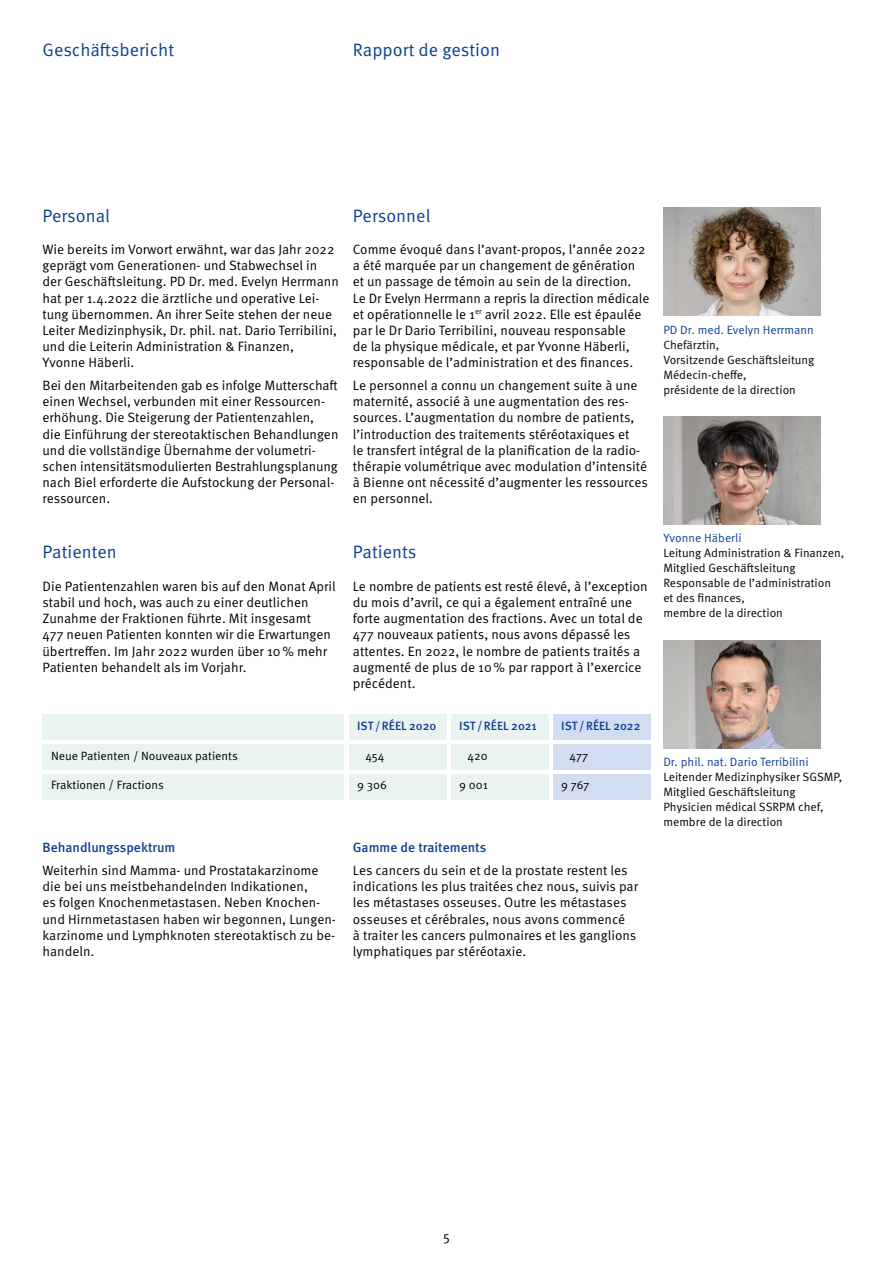
<style>
.page{position:relative;width:893px;height:1263px;background:#fff}
.page>*{position:absolute;margin:0;border:0;box-sizing:border-box;transform-origin:0 0}
.t1{font:18px "Meta Pro Norm";color:#0f3f93}
.t2{font:13.5px/16.2px "Meta Pro Norm";color:#000}
.t3{font:500 13.5px "Meta Pro";color:#0f3f93}
.t4{font:12px/15px "Meta Pro Norm";color:#000}
.t5{font:12px "Meta Pro Norm";color:#0f3f93}
.t6{font:500 12px "Meta Pro";color:#0f3f93}
</style>
<div class="page">
<img style="left:663px;top:208px;width:158px;height:108px">
<img style="left:663px;top:417px;width:158px;height:108px">
<img style="left:663px;top:640px;width:158px;height:108px">
<div style="left:553px;top:714px;width:98px;height:26px;background:#d3ddf2"></div>
<div style="left:553px;top:744px;width:98px;height:26px;background:#d3ddf2"></div>
<div style="left:553px;top:774px;width:98px;height:25px;background:#d3ddf2"></div>
<div style="left:451px;top:714px;width:98px;height:26px;background:#e9f4f1"></div>
<div style="left:451px;top:744px;width:98px;height:26px;background:#e9f4f1"></div>
<div style="left:451px;top:774px;width:98px;height:25px;background:#e9f4f1"></div>
<div style="left:349px;top:714px;width:97px;height:26px;background:#e9f4f1"></div>
<div style="left:349px;top:744px;width:97px;height:26px;background:#e9f4f1"></div>
<div style="left:349px;top:774px;width:97px;height:25px;background:#e9f4f1"></div>
<div style="left:43px;top:714px;width:301px;height:26px;background:#e9f4f1"></div>
<div style="left:43px;top:744px;width:301px;height:26px;background:#e9f4f1"></div>
<div style="left:43px;top:774px;width:301px;height:25px;background:#e9f4f1"></div>
<h1 class="t1" style="left:43px;top:36px;width:133px">Geschäftsbericht</h1>
<h1 class="t1" style="left:353px;top:36px;width:149px">Rapport de gestion</h1>
<h1 class="t1" style="left:43px;top:202px;width:69px">Personal</h1>
<p class="t2" style="left:43px;top:240px;width:298px">Wie bereits im Vorwort erwähnt, war das Jahr 2022 geprägt vom Generationen- und Stabwechsel in der Geschäftsleitung. PD Dr. med. Evelyn Herrmann hat per 1.4.2022 die ärztliche und operative Lei&shy;tung übernommen. An ihrer Seite stehen der neue Leiter Medizinphysik, Dr. phil. nat. Dario Terribilini, und die Leiterin Administration &amp; Finanzen, Yvonne Häberli.</p>
<p class="t2" style="left:43px;top:376px;width:297px">Bei den Mitarbeitenden gab es infolge Mutterschaft einen Wechsel, verbunden mit einer Ressourcen&shy;erhöhung. Die Steigerung der Patientenzahlen,<br>die Einführung der stereotaktischen Behandlungen und die vollständige Übernahme der volumetri&shy;schen intensitätsmodulierten Bestrahlungsplanung nach Biel erforderte die Aufstockung der Personal&shy;ressourcen.</p>
<h1 class="t1" style="left:43px;top:538px;width:76px">Patienten</h1>
<p class="t2" style="left:43px;top:577px;width:295px">Die Patientenzahlen waren bis auf den Monat April stabil und hoch, was auch zu einer deutlichen Zunahme der Fraktionen führte. Mit insgesamt<br>477 neuen Patienten konnten wir die Erwartungen übertreffen. Im Jahr 2022 wurden über 10% mehr Patienten behandelt als im Vorjahr.</p>
<p class="t4" style="left:51px;top:747px;width:188px">Neue Patienten / Nouveaux patients</p>
<p class="t4" style="left:51px;top:777px;width:114px">Fraktionen / Fractions</p>
<p class="t3" style="left:43px;top:837px;width:134px">Behandlungsspektrum</p>
<p class="t2" style="left:43px;top:861px;width:295px">Weiterhin sind Mamma- und Prostatakarzinome die bei uns meistbehandelnden Indikationen,<br>es folgen Knochenmetastasen. Neben Knochen&shy;und Hirnmetastasen haben wir begonnen, Lungen&shy;karzinome und Lymphknoten stereotaktisch zu be&shy;handeln.</p>
<h1 class="t1" style="left:353px;top:202px;width:79px">Personnel</h1>
<p class="t2" style="left:353px;top:240px;width:298px">Comme évoqué dans l’avant-propos, l’année 2022 a été marquée par un changement de génération et un passage de témoin au sein de la direction.<br>Le Dr Evelyn Herrmann a repris la direction médicale et opérationnelle le 1<sup>er</sup> avril 2022. Elle est épaulée par le Dr Dario Terribilini, nouveau responsable<br>de la physique médicale, et par Yvonne Häberli, responsable de l’administration et des finances.</p>
<p class="t2" style="left:353px;top:376px;width:297px">Le personnel a connu un changement suite à une maternité, associé à une augmentation des res&shy;sources. L’augmentation du nombre de patients, l’introduction des traitements stéréotaxiques et<br>le transfert intégral de la planification de la radio&shy;thérapie volumétrique avec modulation d’intensité à Bienne ont nécessité d’augmenter les ressources en personnel.</p>
<h1 class="t1" style="left:353px;top:538px;width:65px">Patients</h1>
<p class="t2" style="left:353px;top:577px;width:296px">Le nombre de patients est resté élevé, à l’exception du mois d’avril, ce qui a également entraîné une forte augmentation des fractions. Avec un total de 477 nouveaux patients, nous avons dépassé les attentes. En 2022, le nombre de patients traités a augmenté de plus de 10% par rapport à l’exercice précédent.</p>
<p class="t6" style="left:357px;top:716px;width:81px">IST /RÉEL 2020</p>
<p class="t6" style="left:459px;top:716px;width:79px">IST /RÉEL 2021</p>
<p class="t6" style="left:561px;top:716px;width:81px">IST /RÉEL 2022</p>
<p class="t4" style="left:365px;top:747px;width:21px">454</p>
<p class="t4" style="left:467px;top:747px;width:22px">420</p>
<p class="t4" style="left:570px;top:747px;width:20px">477</p>
<p class="t4" style="left:357px;top:777px;width:31px">9 306</p>
<p class="t4" style="left:459px;top:777px;width:30px">9 001</p>
<p class="t4" style="left:561px;top:777px;width:30px">9 767</p>
<p class="t3" style="left:353px;top:837px;width:135px">Gamme de traitements</p>
<p class="t2" style="left:353px;top:861px;width:287px">Les cancers du sein et de la prostate restent les indications les plus traitées chez nous, suivis par les métastases osseuses. Outre les métastases osseuses et cérébrales, nous avons commencé<br>à traiter les cancers pulmonaires et les ganglions lymphatiques par stéréotaxie.</p>
<p class="t5" style="left:663px;top:320px;width:152px">PD Dr. med. Evelyn Herrmann</p>
<p class="t4" style="left:663px;top:336px;width:152px">Chefärztin,<br>Vorsitzende Geschäftsleitung<br>Médecin-cheffe,<br>présidente de la direction</p>
<p class="t5" style="left:663px;top:529px;width:80px">Yvonne Häberli</p>
<p class="t4" style="left:663px;top:545px;width:183px">Leitung Administration &amp; Finanzen,<br>Mitglied Geschäftsleitung<br>Responsable de l’administration<br>et des finances,<br>membre de la direction</p>
<p class="t5" style="left:663px;top:753px;width:147px">Dr. phil. nat. Dario Terribilini</p>
<p class="t4" style="left:663px;top:768px;width:180px">Leitender Medizinphysiker SGSMP,<br>Mitglied Geschäftsleitung<br>Physicien médical SSRPM chef, membre de la direction</p>
<p class="t2" style="left:443px;top:1227px;width:8px">5</p>
</div>
